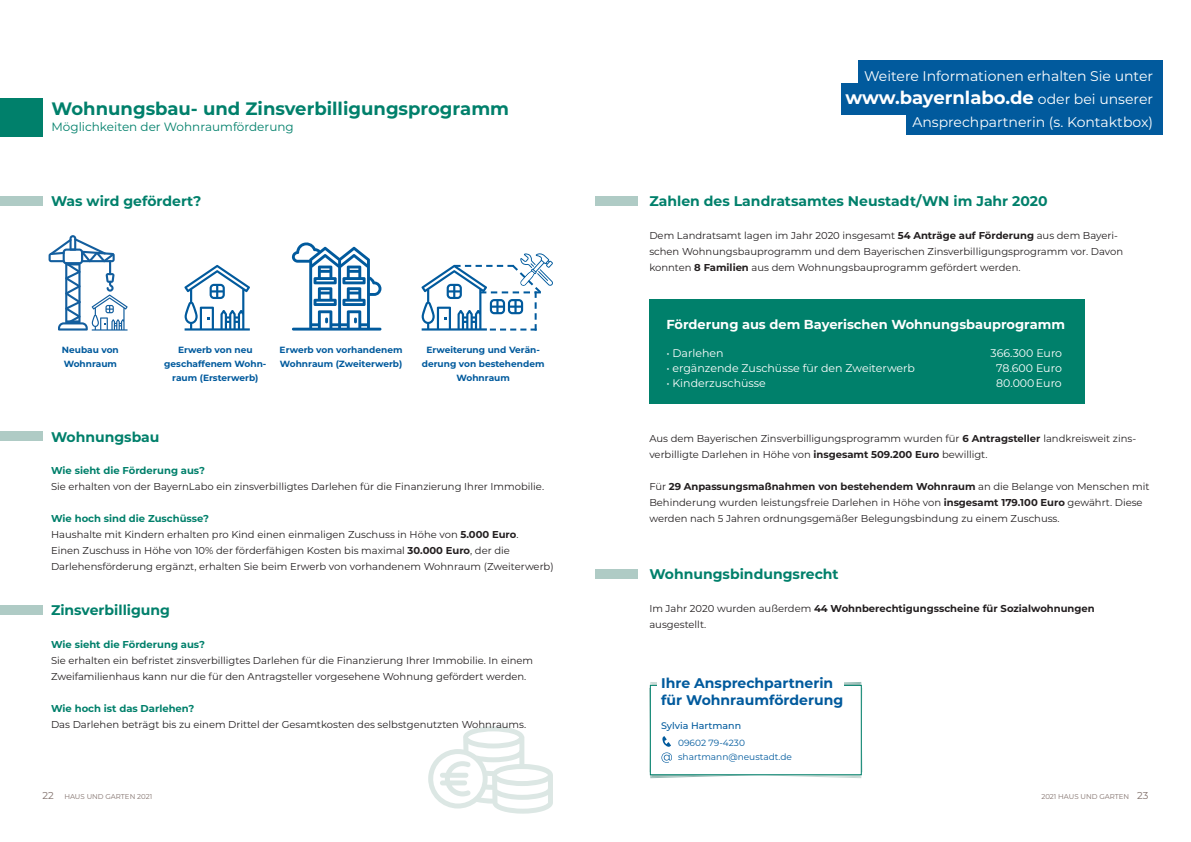
<style>
.page{position:relative;width:1191px;height:842px;background:#fff}
.page>*{position:absolute;margin:0;border:0;box-sizing:border-box;transform-origin:0 0}
.t1{font:700 18px "Montserrat";color:#00806b}
.t2{font:700 18px "Montserrat";color:#fff}
.t3{font:700 14px "Montserrat";color:#00806b}
.t4{font:14px "Montserrat";color:#fff}
.t5{font:700 14px/16.8px "Montserrat";color:#015a9d}
.t6{font:700 13px "Montserrat";color:#fff}
.t7{font:12px "Montserrat";color:#00806b}
.t8{font:11px "Montserrat";color:#fff}
.t9{font:10px/16px "Montserrat";color:#231f20}
.t10{font:700 10px/16px "Montserrat";color:#231f20}
.t11{font:700 10px "Montserrat";color:#00806b}
.t12{font:500 9.5px "Montserrat";color:#015a9d}
.t13{font:700 9px/14px "Montserrat";color:#015a9d}
.t14{font:9px/14px "Montserrat";color:#015a9d}
.t15{font:7px "Montserrat";color:#80706b}
.s1{font-weight:700;color:#00806b}
.s2{font-weight:700}
.s3{font-weight:400;font-size:14px}
.s4{font-weight:400}
.s5{font-size:10px}
</style>
<div class="page">
<svg style="left:428px;top:726px;width:125px;height:88px"></svg>
<div style="left:0;top:196px;width:43px;height:10px;background:#afcbc5"></div>
<div style="left:0;top:431px;width:43px;height:10px;background:#afcbc5"></div>
<div style="left:0;top:605px;width:43px;height:10px;background:#afcbc5"></div>
<div style="left:595px;top:569px;width:43px;height:10px;background:#afcbc5"></div>
<div style="left:595px;top:196px;width:43px;height:10px;background:#afcbc5"></div>
<svg style="left:291px;top:242px;width:90px;height:89px"></svg>
<svg style="left:421px;top:253px;width:132px;height:78px"></svg>
<svg style="left:49px;top:235px;width:79px;height:96px"></svg>
<svg style="left:184px;top:265px;width:66px;height:66px"></svg>
<div style="left:649px;top:300px;width:435px;height:104px;background:#00806b"></div>
<svg style="left:649px;top:682px;width:213px;height:96px"></svg>
<div style="left:858px;top:61px;width:304px;height:30px;background:#015a9d"></div>
<div style="left:841px;top:83px;width:321px;height:32px;background:#015a9d"></div>
<div style="left:906px;top:100px;width:256px;height:35px;background:#015a9d"></div>
<div style="left:0;top:98px;width:43px;height:38px;background:#00806b"></div>
<h1 class="t1" style="left:51px;top:96px;width:459px">Wohnungsbau- und Zinsverbilligungsprogramm</h1>
<p class="t7" style="left:51px;top:119px;width:244px">Möglichkeiten der Wohnraumförderung</p>
<h2 class="t3" style="left:51px;top:191px;width:152px">Was wird gefördert?</h2>
<p class="t13" style="left:62px;top:343px;width:58px">Neubau von<br>Wohnraum</p>
<p class="t13" style="left:164px;top:343px;width:104px;text-align:center">Erwerb von neu geschaffenem Wohn&shy;raum (Ersterwerb)</p>
<p class="t13" style="left:280px;top:343px;width:124px">Erwerb von vorhandenem<br>Wohnraum (Zweiterwerb)</p>
<p class="t13" style="left:422px;top:343px;width:124px;text-align:center">Erweiterung und Verän&shy;derung von bestehendem<br>Wohnraum</p>
<h2 class="t3" style="left:51px;top:426px;width:110px">Wohnungsbau</h2>
<p class="t11" style="left:51px;top:464px;width:155px">Wie sieht die Förderung aus?</p>
<p class="t9" style="left:51px;top:478px;width:494px">Sie erhalten von der BayernLabo ein zinsverbilligtes Darlehen für die Finanzierung Ihrer Immobilie.</p>
<p class="t9" style="left:51px;top:510px;width:504px"><span class="s1">Wie hoch sind die Zuschüsse?<br></span>Haushalte mit Kindern erhalten pro Kind einen einmaligen Zuschuss in Höhe von <span class="s2">5.000 Euro</span>.<br>Einen Zuschuss in Höhe von 10% der förderfähigen Kosten bis maximal <span class="s2">30.000 Euro</span>, der die Darlehensförderung ergänzt, erhalten Sie beim Erwerb von vorhandenem Wohnraum (Zweiterwerb)</p>
<h2 class="t3" style="left:51px;top:600px;width:121px">Zinsverbilligung</h2>
<p class="t11" style="left:51px;top:637px;width:155px">Wie sieht die Förderung aus?</p>
<p class="t9" style="left:51px;top:652px;width:484px">Sie erhalten ein befristet zinsverbilligtes Darlehen für die Finanzierung Ihrer Immobilie. In einem<br>Zweifamilienhaus kann nur die für den Antragsteller vorgesehene Wohnung gefördert werden.</p>
<p class="t11" style="left:51px;top:701px;width:145px">Wie hoch ist das Darlehen?</p>
<p class="t9" style="left:51px;top:716px;width:477px">Das Darlehen beträgt bis zu einem Drittel der Gesamtkosten des selbstgenutzten Wohnraums.</p>
<h2 class="t4" style="left:864px;top:66px;width:290px">Weitere Informationen erhalten Sie unter</h2>
<h1 class="t2" style="left:845px;top:84px;width:309px">www.bayernlabo.de <span class="s3">oder bei unserer</span></h1>
<h2 class="t4" style="left:912px;top:112px;width:242px">Ansprechpartnerin (s. Kontaktbox)</h2>
<h2 class="t3" style="left:649px;top:191px;width:400px">Zahlen des Landratsamtes Neustadt/WN im Jahr 2020</h2>
<p class="t9" style="left:649px;top:227px;width:475px">Dem Landratsamt lagen im Jahr 2020 insgesamt <span class="s2">54 Anträge auf Förderung</span> aus dem Bayeri&shy;schen Wohnungsbauprogramm und dem Bayerischen Zinsverbilligungsprogramm vor. Davon konnten <span class="s2">8 Familien</span> aus dem Wohnungsbauprogramm gefördert werden.</p>
<h3 class="t6" style="left:666px;top:315px;width:400px">Förderung aus dem Bayerischen Wohnungsbauprogramm</h3>
<p class="t8" style="left:666px;top:345px;width:59px">• Darlehen</p>
<p class="t8" style="left:990px;top:345px;width:73px">366.300 Euro</p>
<p class="t8" style="left:666px;top:360px;width:250px">• ergänzende Zuschüsse für den Zweiterwerb</p>
<p class="t8" style="left:996px;top:360px;width:67px">78.600 Euro</p>
<p class="t8" style="left:666px;top:375px;width:101px">• Kinderzuschüsse</p>
<p class="t8" style="left:996px;top:375px;width:67px">80.000 Euro</p>
<p class="t9" style="left:649px;top:430px;width:488px">Aus dem Bayerischen Zinsverbilligungsprogramm wurden für <span class="s2">6 Antragsteller</span> landkreisweit zins&shy;verbilligte Darlehen in Höhe von <span class="s2">insgesamt 509.200 Euro</span> bewilligt.</p>
<p class="t9" style="left:649px;top:478px;width:501px">Für <span class="s2">29 Anpassungsmaßnahmen von bestehendem Wohnraum</span> an die Belange von Menschen mit<br>Behinderung wurden leistungsfreie Darlehen in Höhe von <span class="s2">insgesamt 179.100 Euro</span> gewährt. Diese werden nach 5 Jahren ordnungsgemäßer Belegungsbindung zu einem Zuschuss.</p>
<h2 class="t3" style="left:649px;top:564px;width:191px">Wohnungsbindungsrecht</h2>
<p class="t10" style="left:649px;top:600px;width:447px"><span class="s4">Im Jahr 2020 wurden außerdem</span> 44 Wohnberechtigungsscheine für Sozialwohnungen <span class="s4">ausgestellt.</span></p>
<h2 class="t5" style="left:661px;top:674px;width:184px">Ihre Ansprechpartnerin für Wohnraumförderung</h2>
<p class="t12" style="left:661px;top:718px;width:81px">Sylvia Hartmann</p>
<p class="t14" style="left:678px;top:735px;width:115px">09602 79-4230 shartmann@neustadt.de</p>
<p class="t15" style="left:43px;top:792px;width:111px"><span class="s5">22</span> HAUS UND GARTEN 2021</p>
<p class="t15" style="left:1041px;top:792px;width:109px">2021 HAUS UND GARTEN <span class="s5">23</span></p>
</div>
